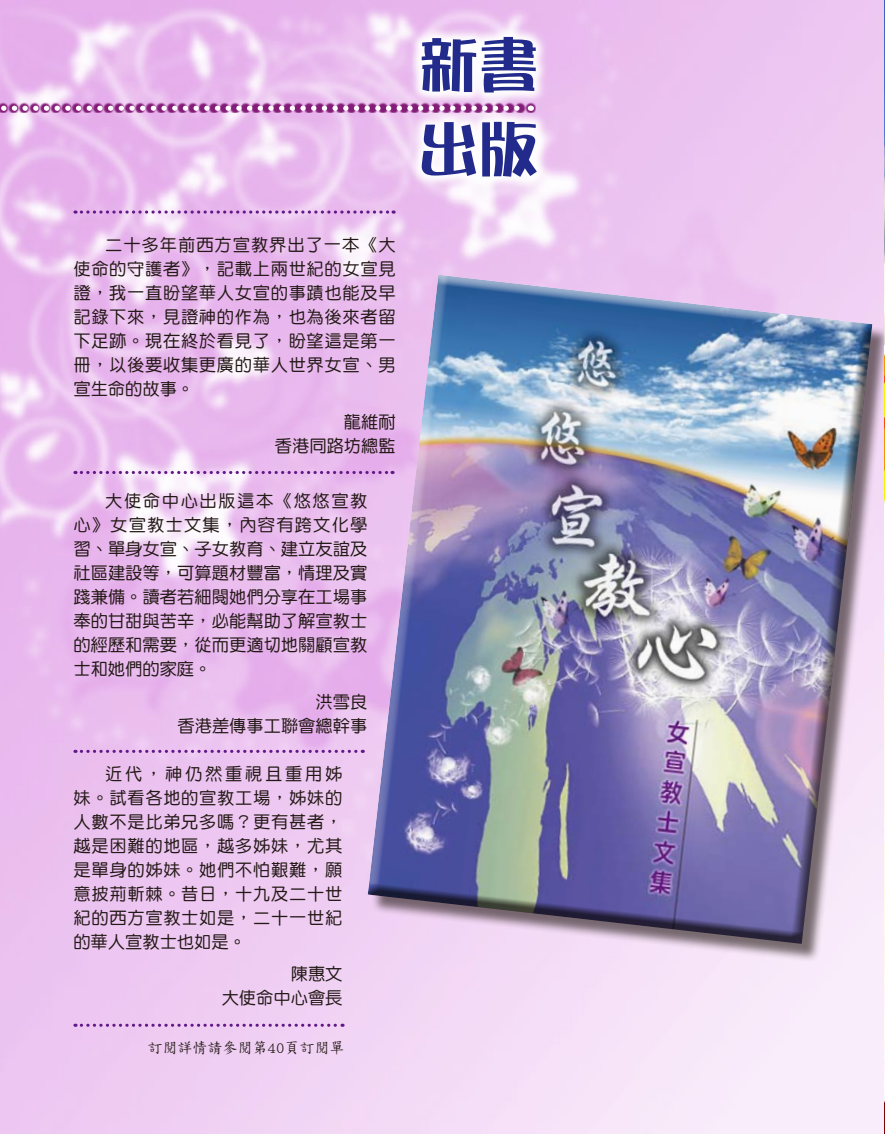
<style>
.page{position:relative;width:885px;height:1134px;background:#fff}
.page>*{position:absolute;margin:0;border:0;box-sizing:border-box;transform-origin:0 0}
.t1{font:60px/84px "DFPOP3 Std W12";color:#222b8c}
.t2{font:17.25px/24px "DF Yuan Std W5";color:#231916;text-align:justify}
.t3{font:15px "DF Biao Kai Shu Std W5";color:#231916}
</style>
<div class="page">
<img style="left:0;top:0;width:884px;height:1134px">
<svg style="left:75px;top:471px;width:290px;height:3px"></svg>
<svg style="left:75px;top:750px;width:288px;height:3px"></svg>
<svg style="left:75px;top:1024px;width:268px;height:3px"></svg>
<svg style="left:75px;top:210px;width:319px;height:4px"></svg>
<div style="left:370px;top:277px;width:514px;height:685px;background:#231916;opacity:.6"></div>
<img style="left:365px;top:274px;width:507px;height:670px">
<div style="left:399px;top:15px;width:151px;height:176px;background:#fff;opacity:.75"></div>
<svg style="left:408px;top:24px;width:138px;height:163px"></svg>
<svg style="left:0;top:101px;width:535px;height:12px"></svg>
<svg style="left:0;top:106px;width:531px;height:5px"></svg>
<img style="left:884px;top:0;width:1px;height:1134px">
<p class="t2" style="left:73px;top:233px;width:324px;text-indent:32px">二十多年前西方宣教界出了一本《大使命的守護者》，記載上兩世紀的女宣見證，我一直盼望華人女宣的事蹟也能及早記錄下來，見證神的作為，也為後來者留下足跡。現在終於看見了，盼望這是第一冊，以後要收集更廣的華人世界女宣、男宣生命的故事。</p>
<p class="t2" style="left:275px;top:409px;width:122px;text-align:right">龍維耐<br>香港同路坊總監</p>
<p class="t2" style="left:73px;top:489px;width:295px;text-indent:32px">大使命中心出版這本《悠悠宣教心》女宣教士文集，內容有跨文化學習、單身女宣、子女教育、建立友誼及社區建設等，可算題材豐富，情理及實踐兼備。讀者若細閱她們分享在工場事奉的甘甜與苦辛，必能幫助了解宣教士的經歷和需要，從而更適切地關顧宣教士和她們的家庭。</p>
<p class="t2" style="left:177px;top:689px;width:191px;text-align:right">洪雪良<br>香港差傳事工聯會總幹事</p>
<p class="t2" style="left:73px;top:761px;width:270px;text-indent:32px">近代，神仍然重視且重用姊妹。試看各地的宣教工場，姊妹的人數不是比弟兄多嗎？更有甚者，越是困難的地區，越多姊妹，尤其是單身的姊妹。她們不怕艱難，願意披荊斬棘。昔日，十九及二十世紀的西方宣教士如是，二十一世紀的華人宣教士也如是。</p>
<p class="t2" style="left:222px;top:962px;width:122px;text-align:right">陳惠文<br>大使命中心會長</p>
<p class="t3" style="left:147px;top:1039px;width:198px">訂閱詳情請參閱第40頁訂閱單</p>
<h1 class="t1" style="left:418px;top:22px;width:121px">新書出版</h1>
</div>
